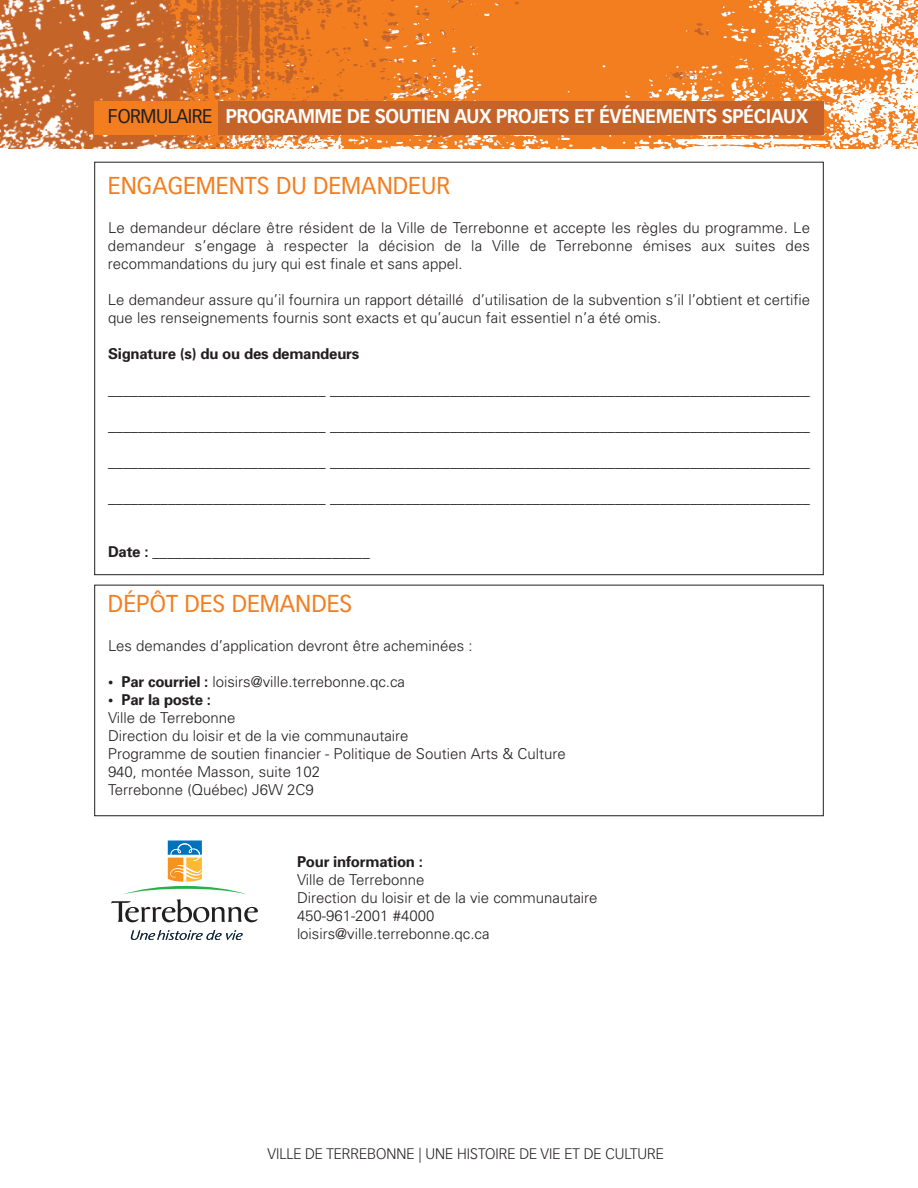
<style>
.page{position:relative;width:918px;height:1188px;background:#fff}
.page>*{position:absolute;margin:0;border:0;box-sizing:border-box;transform-origin:0 0}
.t1{font:24px "Vectora LH";color:#f27e20;scale:.96 1}
.t2{font:700 19.5px "Vectora LH";letter-spacing:-.025em;color:#fff;scale:.94 1}
.t3{font:300 15px/18px "Univers";color:#231f20}
.t4{font:700 15px "Univers";letter-spacing:-.015em;color:#231f20}
.t5{font:300 15px "Vectora LH";color:#231f20}
.s1{font-weight:400;color:#231f20}
.s2{font-weight:700}
</style>
<div class="page">
<div style="left:94px;top:585px;width:730px;height:231px;border:1px solid #231f20"></div>
<img style="left:0;top:0;width:148px;height:148px">
<img style="left:148px;top:0;width:770px;height:148px">
<div style="left:94px;top:101px;width:730px;height:34px;background:#c56328"></div>
<div style="left:94px;top:101px;width:124px;height:34px;background:#f27e20"></div>
<svg style="left:111px;top:841px;width:147px;height:81px"></svg>
<svg style="left:131px;top:930px;width:112px;height:10px"></svg>
<h2 class="t2" style="left:108px;top:108px;width:746px"><span class="s1">FORMULAIRE</span> PROGRAMME DE SOUTIEN AUX PROJETS ET ÉVÉNEMENTS SPÉCIAUX</h2>
<h1 class="t1" style="left:108px;top:175px;width:358px">ENGAGEMENTS DU DEMANDEUR</h1>
<p class="t3" style="left:108px;top:220px;width:704px;text-align:justify">Le demandeur déclare être résident de la Ville de Terrebonne et accepte les règles du programme. Le demandeur s’engage à respecter la décision de la Ville de Terrebonne émises aux suites des recommandations du jury qui est finale et sans appel.</p>
<p class="t3" style="left:108px;top:292px;width:704px">Le demandeur assure qu’il fournira un rapport détaillé d’utilisation de la subvention s’il l’obtient et certifie que les renseignements fournis sont exacts et qu’aucun fait essentiel n’a été omis.</p>
<p class="t4" style="left:108px;top:348px;width:253px">Signature (s) du ou des demandeurs</p>
<p class="t3" style="left:108px;top:382px;width:703px">_____________________________ ________________________________________________________________</p>
<p class="t3" style="left:108px;top:418px;width:703px">_____________________________ ________________________________________________________________</p>
<p class="t3" style="left:108px;top:454px;width:703px">_____________________________ ________________________________________________________________</p>
<p class="t3" style="left:108px;top:490px;width:703px">_____________________________ ________________________________________________________________</p>
<p class="t3" style="left:108px;top:544px;width:263px"><span class="s2">Date :</span> _____________________________</p>
<h1 class="t1" style="left:108px;top:593px;width:256px">DÉPÔT DES DEMANDES</h1>
<p class="t3" style="left:108px;top:638px;width:366px">Les demandes d’application devront être acheminées :</p>
<p class="t3" style="left:108px;top:674px;width:299px"><span class="s2">• Par courriel :</span> loisirs@ville.terrebonne.qc.ca</p>
<p class="t4" style="left:108px;top:694px;width:104px">• Par la poste :</p>
<p class="t3" style="left:108px;top:710px;width:459px">Ville de Terrebonne<br>Direction du loisir et de la vie communautaire<br>Programme de soutien financier - Politique de Soutien Arts &amp; Culture 940, montée Masson, suite 102<br>Terrebonne (Québec) J6W 2C9</p>
<p class="t4" style="left:297px;top:856px;width:127px">Pour information :</p>
<p class="t3" style="left:297px;top:872px;width:302px">Ville de Terrebonne<br>Direction du loisir et de la vie communautaire<br>450-961-2001 #4000 loisirs@ville.terrebonne.qc.ca</p>
<p class="t5" style="left:268px;top:1147px;width:398px">VILLE DE TERREBONNE | UNE HISTOIRE DE VIE ET DE CULTURE</p>
</div>
